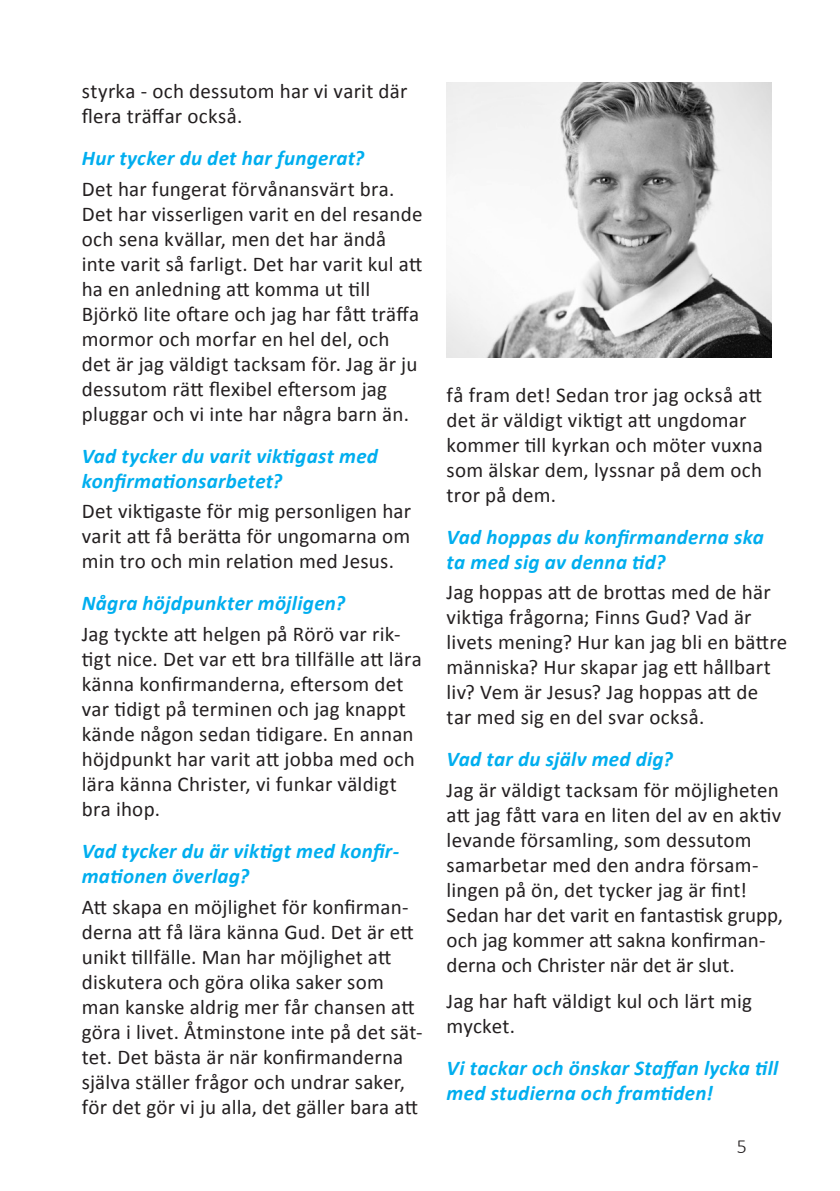
<style>
.page{position:relative;width:840px;height:1191px;background:#fff}
.page>*{position:absolute;margin:0;border:0;box-sizing:border-box;transform-origin:0 0}
.t1{font:21px/25px "Calibri";letter-spacing:.01em;color:#231f20}
.t2{font:italic 700 21px/25px "Calibri";letter-spacing:.015em;color:#00aeef}
.t3{font:300 20px "Calibri";color:#231f20}
</style>
<div class="page">
<img style="left:446px;top:82px;width:325px;height:275px">
<p class="t1" style="left:82px;top:79px;width:327px">styrka - och dessutom har vi varit där flera träffar också.</p>
<p class="t2" style="left:82px;top:146px;width:284px">Hur tycker du det har fungerat?</p>
<p class="t1" style="left:82px;top:176px;width:342px">Det har fungerat förvånansvärt bra.<br>Det har visserligen varit en del resande och sena kvällar, men det har ändå inte varit så farligt. Det har varit kul att ha en anledning att komma ut till Björkö lite oftare och jag har fått träffa mormor och morfar en hel del, och det är jag väldigt tacksam för. Jag är ju dessutom rätt flexibel eftersom jag pluggar och vi inte har några barn än.</p>
<p class="t2" style="left:82px;top:443px;width:297px">Vad tycker du varit viktigast med konfirmationsarbetet?</p>
<p class="t1" style="left:82px;top:499px;width:331px;text-align:justify">Det viktigaste för mig personligen har varit att få berätta för ungomarna om min tro och min relation med Jesus.</p>
<p class="t2" style="left:82px;top:591px;width:265px">Några höjdpunkter möjligen?</p>
<p class="t1" style="left:82px;top:621px;width:341px">Jag tyckte att helgen på Rörö var rik&shy;tigt nice. Det var ett bra tillfälle att lära känna konfirmanderna, eftersom det var tidigt på terminen och jag knappt kände någon sedan tidigare. En annan höjdpunkt har varit att jobba med och lära känna Christer, vi funkar väldigt bra ihop.</p>
<p class="t2" style="left:82px;top:838px;width:319px">Vad tycker du är viktigt med konfir&shy;mationen överlag?</p>
<p class="t1" style="left:82px;top:894px;width:342px">Att skapa en möjlighet för konfirman&shy;derna att få lära känna Gud. Det är ett unikt tillfälle. Man har möjlighet att diskutera och göra olika saker som man kanske aldrig mer får chansen att göra i livet. Åtminstone inte på det sät&shy;tet. Det bästa är när konfirmanderna själva ställer frågor och undrar saker, för det gör vi ju alla, det gäller bara att</p>
<p class="t1" style="left:446px;top:382px;width:317px">få fram det! Sedan tror jag också att det är väldigt viktigt att ungdomar kommer till kyrkan och möter vuxna som älskar dem, lyssnar på dem och tror på dem.</p>
<p class="t2" style="left:446px;top:524px;width:319px">Vad hoppas du konfirmanderna ska ta med sig av denna tid?</p>
<p class="t1" style="left:446px;top:580px;width:342px">Jag hoppas att de brottas med de här viktiga frågorna; Finns Gud? Vad är livets mening? Hur kan jag bli en bättre människa? Hur skapar jag ett hållbart liv? Vem är Jesus? Jag hoppas att de tar med sig en del svar också.</p>
<p class="t2" style="left:446px;top:747px;width:228px">Vad tar du själv med dig?</p>
<p class="t1" style="left:446px;top:777px;width:338px">Jag är väldigt tacksam för möjligheten att jag fått vara en liten del av en aktiv levande församling, som dessutom samarbetar med den andra försam&shy;lingen på ön, det tycker jag är fint!<br>Sedan har det varit en fantastisk grupp, och jag kommer att sakna konfirman&shy;derna och Christer när det är slut.</p>
<p class="t1" style="left:446px;top:989px;width:307px">Jag har haft väldigt kul och lärt mig mycket.</p>
<p class="t2" style="left:446px;top:1056px;width:333px">Vi tackar och önskar Staffan lycka till med studierna och framtiden!</p>
<p class="t3" style="left:736px;top:1133px;width:12px">5</p>
</div>
